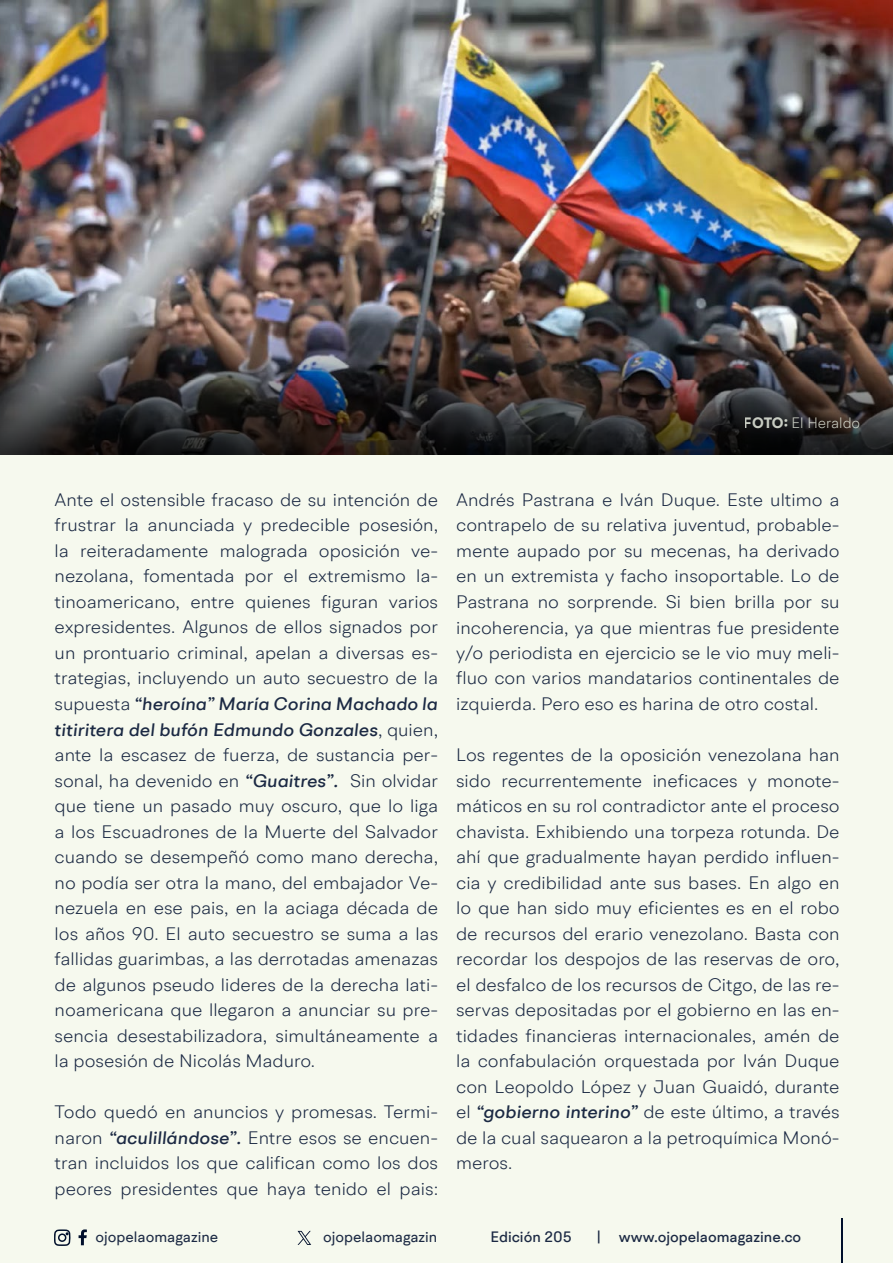
<style>
.page{position:relative;width:893px;height:1263px;background:#f6f9ee}
.page>*{position:absolute;margin:0;border:0;box-sizing:border-box;transform-origin:0 0}
.t1{font:300 18px/25.5px "BR Hendrix";color:#1b2943;text-align:justify;scale:1.04 1}
.t2{font:500 15px "BR Hendrix";color:#1b2943}
.t3{font:15px "BR Hendrix";color:#1b2943}
.t4{font:300 15px "BR Hendrix";color:#f5faed}
.s1{font-weight:700}
.s2{font-weight:500;font-style:italic}
</style>
<div class="page">
<svg style="left:79px;top:1229px;width:8px;height:16px"></svg>
<svg style="left:54px;top:1229px;width:17px;height:17px"></svg>
<hr style="left:841px;top:1219px;width:1px;height:44px;background:#000f2b">
<svg style="left:298px;top:1231px;width:13px;height:14px"></svg>
<img style="left:0;top:0;width:893px;height:318px">
<img style="left:0;top:318px;width:893px;height:137px">
<p class="t4" style="left:744px;top:414px;width:118px"><span class="s1">FOTO:</span> El Heraldo</p>
<p class="t1" style="left:55px;top:487px;width:370px">Ante el ostensible fracaso de su intención de frustrar la anunciada y predecible posesión, la reiteradamente malograda oposición ve&shy;nezolana, fomentada por el extremismo la&shy;tinoamericano, entre quienes figuran varios expresidentes. Algunos de ellos signados por un prontuario criminal, apelan a diversas es&shy;trategias, incluyendo un auto secuestro de la supuesta <span class="s2">“heroína” María Corina Machado la titiritera del bufón Edmundo Gonzales</span>, quien, ante la escasez de fuerza, de sustancia per&shy;sonal, ha devenido en <span class="s2">“Guaitres”.</span> Sin olvidar que tiene un pasado muy oscuro, que lo liga a los Escuadrones de la Muerte del Salvador cuando se desempeñó como mano derecha, no podía ser otra la mano, del embajador Ve&shy;nezuela en ese pais, en la aciaga década de los años 90. El auto secuestro se suma a las fallidas guarimbas, a las derrotadas amenazas de algunos pseudo lideres de la derecha lati&shy;noamericana que llegaron a anunciar su pre&shy;sencia desestabilizadora, simultáneamente a la posesión de Nicolás Maduro.</p>
<p class="t1" style="left:55px;top:1099px;width:370px">Todo quedó en anuncios y promesas. Termi&shy;naron <span class="s2">“aculillándose”.</span> Entre esos se encuen&shy;tran incluidos los que califican como los dos peores presidentes que haya tenido el pais:</p>
<p class="t1" style="left:456px;top:487px;width:370px">Andrés Pastrana e Iván Duque. Este ultimo a contrapelo de su relativa juventud, probable&shy;mente aupado por su mecenas, ha derivado en un extremista y facho insoportable. Lo de Pastrana no sorprende. Si bien brilla por su incoherencia, ya que mientras fue presidente y/o periodista en ejercicio se le vio muy meli&shy;fluo con varios mandatarios continentales de izquierda. Pero eso es harina de otro costal.</p>
<p class="t1" style="left:456px;top:742px;width:370px">Los regentes de la oposición venezolana han sido recurrentemente ineficaces y monote&shy;máticos en su rol contradictor ante el proceso chavista. Exhibiendo una torpeza rotunda. De ahí que gradualmente hayan perdido influen&shy;cia y credibilidad ante sus bases. En algo en lo que han sido muy eficientes es en el robo de recursos del erario venezolano. Basta con recordar los despojos de las reservas de oro, el desfalco de los recursos de Citgo, de las re&shy;servas depositadas por el gobierno en las en&shy;tidades financieras internacionales, amén de la confabulación orquestada por Iván Duque con Leopoldo López y Juan Guaidó, durante el <span class="s2">“gobierno interino”</span> de este último, a través de la cual saquearon a la petroquímica Monó&shy;meros.</p>
<p class="t3" style="left:96px;top:1227px;width:124px">ojopelaomagazine</p>
<p class="t3" style="left:323px;top:1227px;width:116px">ojopelaomagazin</p>
<p class="t2" style="left:490px;top:1227px;width:83px">Edición 205</p>
<p class="t2" style="left:596px;top:1227px;width:206px">| www.ojopelaomagazine.co</p>
</div>
